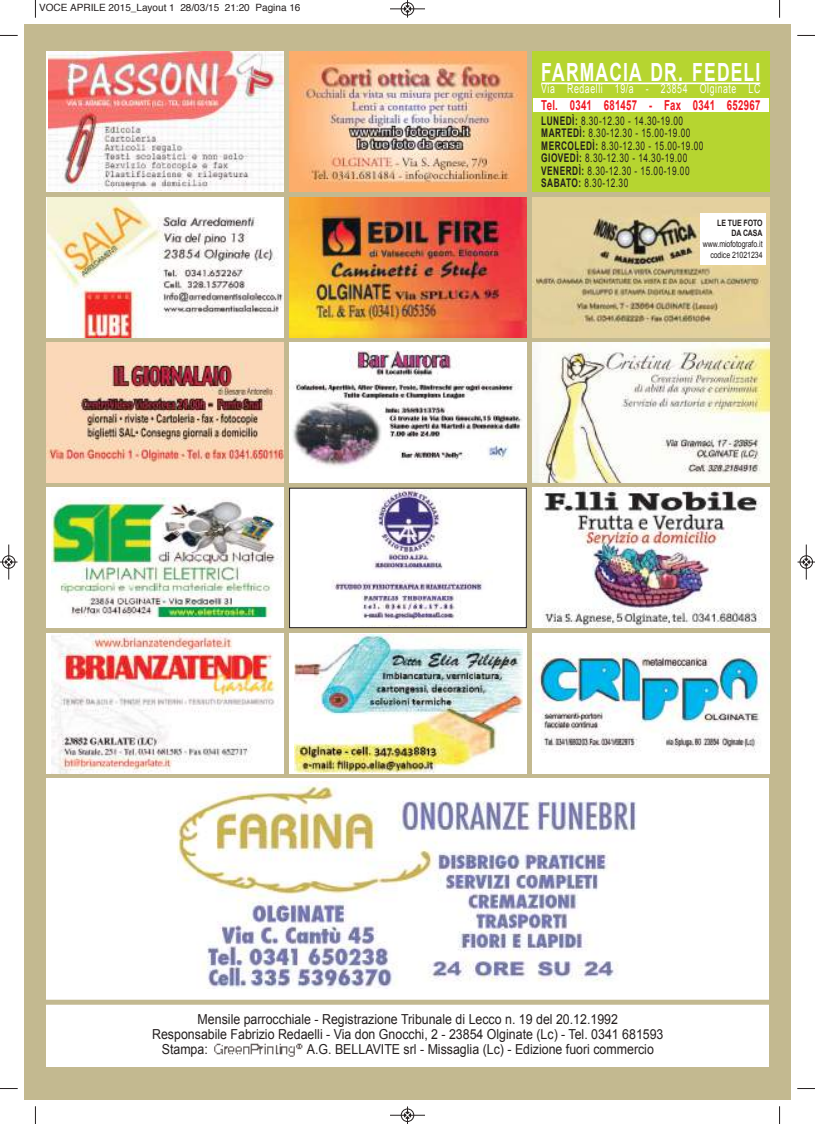
<style>
.page{position:relative;width:815px;height:1124px;background:#fff}
.page>*{position:absolute;margin:0;border:0;box-sizing:border-box;transform-origin:0 0}
.t1{font:700 25px "Arial";letter-spacing:.065em;color:#fff;scale:.7 1}
.t2{font:13.75px "Arial";color:#241f1f;scale:.9 1}
.t3{font:700 13.75px "Arial";letter-spacing:.03em;color:#ef1923;scale:.7 1}
.t4{font:12.5px "Arial";letter-spacing:.065em;color:#fff;scale:.7 1}
.t5{font:11.88px/12.5px "Arial";letter-spacing:.055em;color:#241f1f;scale:.7 1}
.t6{font:10px "Helvetica";color:#241f1f}
.t7{font:8.75px/10.5px "Arial";letter-spacing:-.01em;color:#241f1f;text-align:right;scale:.8 1}
.t8{font:700 8.75px/10.5px "Arial";letter-spacing:-.01em;color:#241f1f;text-align:right;scale:.8 1}
.s1{font-weight:700}
</style>
<div class="page">
<div style="left:24px;top:24px;width:767px;height:1075px;background:#c3b990"></div>
<div style="left:46px;top:778px;width:723px;height:288px;background:#fff"></div>
<img style="left:178px;top:781px;width:459px;height:207px">
<img style="left:214px;top:1043px;width:89px;height:14px">
<img style="left:532px;top:197px;width:237px;height:140px">
<div style="left:700px;top:213px;width:66px;height:52px;background:#fff"></div>
<div style="left:46px;top:52px;width:238px;height:140px;background:#fff"></div>
<img style="left:48px;top:52px;width:236px;height:138px">
<div style="left:289px;top:342px;width:238px;height:140px;background:#fff"></div>
<img style="left:292px;top:350px;width:230px;height:119px">
<img style="left:291px;top:490px;width:234px;height:136px">
<div style="left:289px;top:488px;width:238px;height:140px;border:1px solid #241f1f"></div>
<img style="left:289px;top:52px;width:238px;height:140px">
<div style="left:532px;top:52px;width:238px;height:140px;background:#b6d530"></div>
<img style="left:48px;top:197px;width:236px;height:140px">
<img style="left:289px;top:197px;width:238px;height:140px">
<img style="left:532px;top:342px;width:238px;height:140px">
<img style="left:532px;top:633px;width:238px;height:140px">
<div style="left:289px;top:633px;width:238px;height:140px;background:#fff"></div>
<img style="left:294px;top:634px;width:229px;height:138px">
<div style="left:46px;top:633px;width:238px;height:140px;background:#fff"></div>
<img style="left:51px;top:633px;width:227px;height:140px">
<div style="left:46px;top:488px;width:238px;height:140px;background:#fff"></div>
<img style="left:51px;top:497px;width:227px;height:122px">
<img style="left:46px;top:342px;width:238px;height:140px">
<div style="left:533px;top:98px;width:236px;height:14px;background:#fff"></div>
<hr style="left:541px;top:83px;width:219px;height:1px;background:#fff">
<img style="left:292px;top:489px;width:231px;height:135px">
<div style="left:41px;top:999px;width:745px;height:5px;background:#c3b990"></div>
<img style="left:532px;top:487px;width:237px;height:141px">
<svg style="left:35px;top:0;width:1px;height:18px"></svg>
<svg style="left:0;top:35px;width:18px;height:1px"></svg>
<svg style="left:779px;top:0;width:1px;height:18px"></svg>
<svg style="left:797px;top:35px;width:18px;height:1px"></svg>
<svg style="left:35px;top:1106px;width:1px;height:17px"></svg>
<svg style="left:779px;top:1106px;width:1px;height:17px"></svg>
<div style="left:401px;top:2px;width:13px;height:14px;border:1px solid #fff;border-radius:50%"></div>
<hr style="left:390px;top:8px;width:35px;height:1px;background:#241f1f">
<div style="left:401px;top:2px;width:13px;height:13px;border:1px solid #241f1f;border-radius:50%"></div>
<svg style="left:404px;top:0;width:7px;height:18px"></svg>
<hr style="left:390px;top:1114px;width:35px;height:1px;background:#241f1f">
<div style="left:401px;top:1108px;width:13px;height:13px;border:1px solid #241f1f;border-radius:50%"></div>
<svg style="left:404px;top:1106px;width:7px;height:17px"></svg>
<div style="left:2px;top:555px;width:14px;height:14px;border:1px solid #fff;border-radius:50%"></div>
<hr style="left:8px;top:544px;width:1px;height:35px;background:#241f1f">
<div style="left:2px;top:555px;width:13px;height:13px;border:1px solid #241f1f;border-radius:50%"></div>
<svg style="left:0;top:558px;width:18px;height:7px"></svg>
<div style="left:799px;top:555px;width:14px;height:14px;border:1px solid #fff;border-radius:50%"></div>
<hr style="left:806px;top:544px;width:1px;height:35px;background:#241f1f">
<div style="left:800px;top:555px;width:13px;height:13px;border:1px solid #241f1f;border-radius:50%"></div>
<svg style="left:798px;top:558px;width:17px;height:7px"></svg>
<p class="t6" style="left:39px;top:4px;width:263px">VOCE APRILE 2015_Layout 1 28/03/15 21:20 Pagina 16</p>
<h1 class="t1" style="left:541px;top:58px;width:314px">FARMACIA DR. FEDELI</h1>
<p class="t4" style="left:541px;top:82px;width:314px">Via Redaelli 19/a - 23854 Olginate LC</p>
<p class="t3" style="left:541px;top:97px;width:314px">TEL. 0341 681457 - FAX 0341 652967</p>
<p class="t5" style="left:541px;top:114px;width:233px"><span class="s1">LUNEDÌ:</span> 8.30-12.30 - 14.30-19.00<br><span class="s1">MARTEDÌ:</span> 8.30-12.30 - 15.00-19.00<br><span class="s1">MERCOLEDÌ:</span> 8.30-12.30 - 15.00-19.00<br><span class="s1">GIOVEDÌ:</span> 8.30-12.30 - 14.30-19.00<br><span class="s1">VENERDÌ:</span> 8.30-12.30 - 15.00-19.00<br><span class="s1">SABATO:</span> 8.30-12.30</p>
<p class="t8" style="left:717px;top:218px;width:58px">LE TUE FOTO<br>DA CASA</p>
<p class="t7" style="left:703px;top:239px;width:76px">www.miofotografo.it codice 21021234</p>
<p class="t2" style="left:198px;top:1011px;width:469px">Mensile parrocchiale - Registrazione tribunale di Lecco n. 19 del 20.12.1992</p>
<p class="t2" style="left:152px;top:1026px;width:570px">Responsabile Fabrizio Redaelli - Via don Gnocchi, 2 - 23854 Olginate (Lc) - tel. 0341 681593</p>
<p class="t2" style="left:162px;top:1041px;width:53px">Stampa:</p>
<p class="t2" style="left:307px;top:1041px;width:387px">A.G. BELLAVItE srl - Missaglia (Lc) - Edizione fuori commercio</p>
</div>
